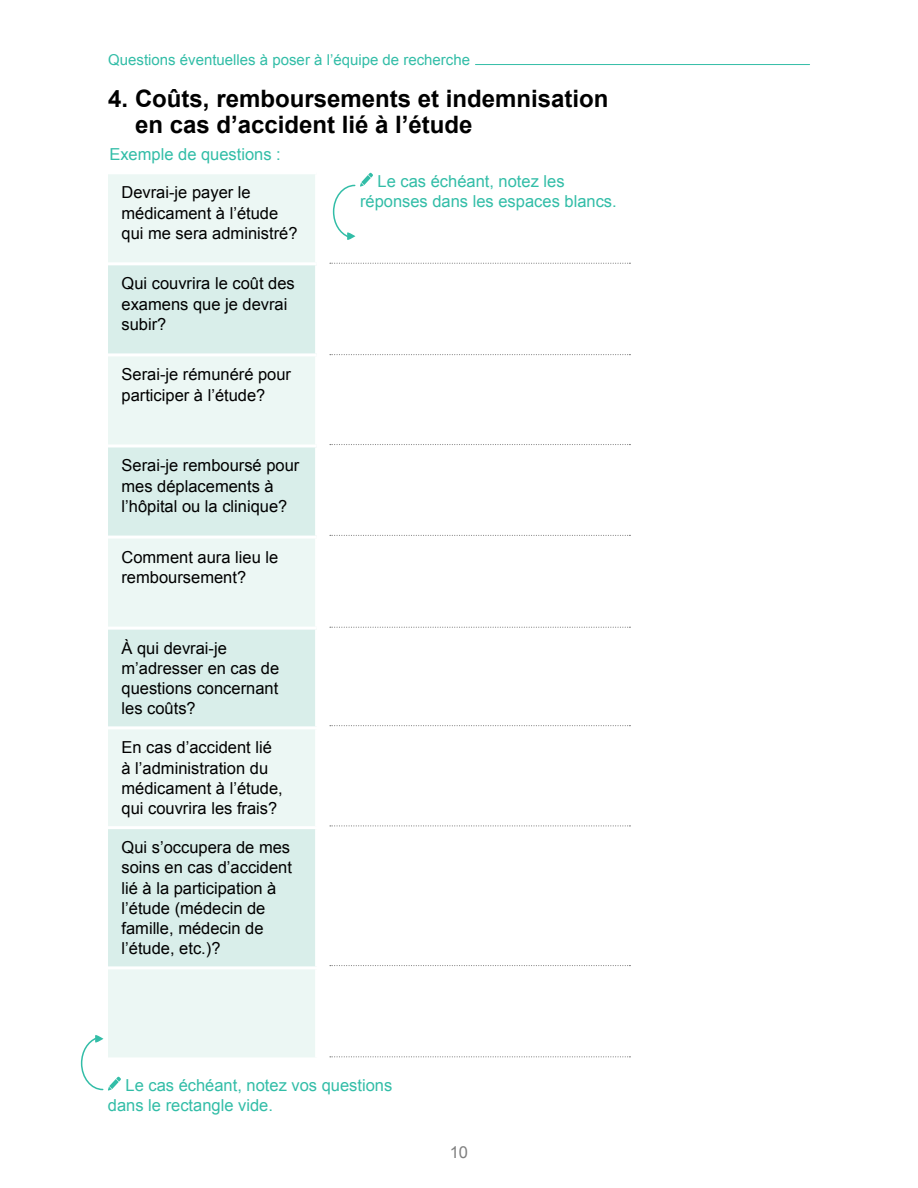
<style>
.page{position:relative;width:918px;height:1188px;background:#fff}
.page>*{position:absolute;margin:0;border:0;box-sizing:border-box;transform-origin:0 0}
.t1{font:700 24px/25.5px "Arial";color:#000}
.t2{font:16.5px/20.2px "Arial";color:#000}
.t3{font:16.5px/20.2px "Arial";color:#32bda7}
.t4{font:16.5px "Arial";color:#808080}
.t5{font:15px "Arial";color:#32bda7}
</style>
<div class="page">
<div style="left:108px;top:174px;width:207px;height:883px;background:#ecf7f4"></div>
<svg style="left:108px;top:265px;width:207px;height:701px;background:#e0f1ee"></svg>
<hr style="left:108px;top:353px;width:209px;height:3px;background:#fff">
<hr style="left:108px;top:444px;width:209px;height:3px;background:#fff">
<hr style="left:108px;top:536px;width:209px;height:3px;background:#fff">
<hr style="left:108px;top:627px;width:209px;height:3px;background:#fff">
<hr style="left:108px;top:262px;width:209px;height:3px;background:#fff">
<hr style="left:108px;top:726px;width:210px;height:3px;background:#fff">
<hr style="left:108px;top:826px;width:210px;height:3px;background:#fff">
<hr style="left:108px;top:966px;width:210px;height:3px;background:#fff">
<svg style="left:330px;top:263px;width:300px;height:1px"></svg>
<svg style="left:330px;top:725px;width:300px;height:1px"></svg>
<svg style="left:330px;top:354px;width:300px;height:1px"></svg>
<svg style="left:330px;top:825px;width:300px;height:1px"></svg>
<svg style="left:330px;top:444px;width:300px;height:1px"></svg>
<svg style="left:330px;top:965px;width:300px;height:1px"></svg>
<svg style="left:330px;top:535px;width:300px;height:1px"></svg>
<svg style="left:330px;top:1056px;width:300px;height:1px"></svg>
<svg style="left:330px;top:627px;width:300px;height:1px"></svg>
<hr style="left:475px;top:64px;width:335px;height:1px;background:#32bda7">
<svg style="left:332px;top:173px;width:41px;height:67px"></svg>
<svg style="left:80px;top:1034px;width:41px;height:57px"></svg>
<p class="t5" style="left:108px;top:50px;width:363px">Questions éventuelles à poser à l’équipe de recherche</p>
<h1 class="t1" style="left:135px;top:87px;width:475px;text-indent:-27px">4. Coûts, remboursements et indemnisation en cas d’accident lié à l’étude</h1>
<p class="t3" style="left:109px;top:144px;width:173px">Exemple de questions :</p>
<p class="t2" style="left:122px;top:183px;width:178px">Devrai-je payer le médicament à l’étude qui me sera administré?</p>
<p class="t2" style="left:122px;top:274px;width:175px">Qui couvrira le coût des examens que je devrai subir?</p>
<p class="t2" style="left:122px;top:365px;width:171px">Serai-je rémunéré pour participer à l’étude?</p>
<p class="t2" style="left:122px;top:456px;width:179px">Serai-je remboursé pour mes déplacements à l’hôpital ou la clinique?</p>
<p class="t2" style="left:122px;top:547px;width:158px">Comment aura lieu le remboursement?</p>
<p class="t2" style="left:122px;top:638px;width:159px">À qui devrai-je m’adresser en cas de questions concernant les coûts?</p>
<p class="t2" style="left:122px;top:738px;width:163px">En cas d’accident lié à l’administration du médicament à l’étude, qui couvrira les frais?</p>
<p class="t2" style="left:122px;top:837px;width:172px">Qui s’occupera de mes soins en cas d’accident lié à la participation à l’étude (médecin de famille, médecin de l’étude, etc.)?</p>
<p class="t3" style="left:360px;top:171px;width:258px;text-indent:18px">Le cas échéant, notez les réponses dans les espaces blancs.</p>
<p class="t3" style="left:108px;top:1075px;width:286px;text-indent:18px">Le cas échéant, notez vos questions dans le rectangle vide.</p>
<p class="t4" style="left:450px;top:1141px;width:20px">10</p>
</div>
